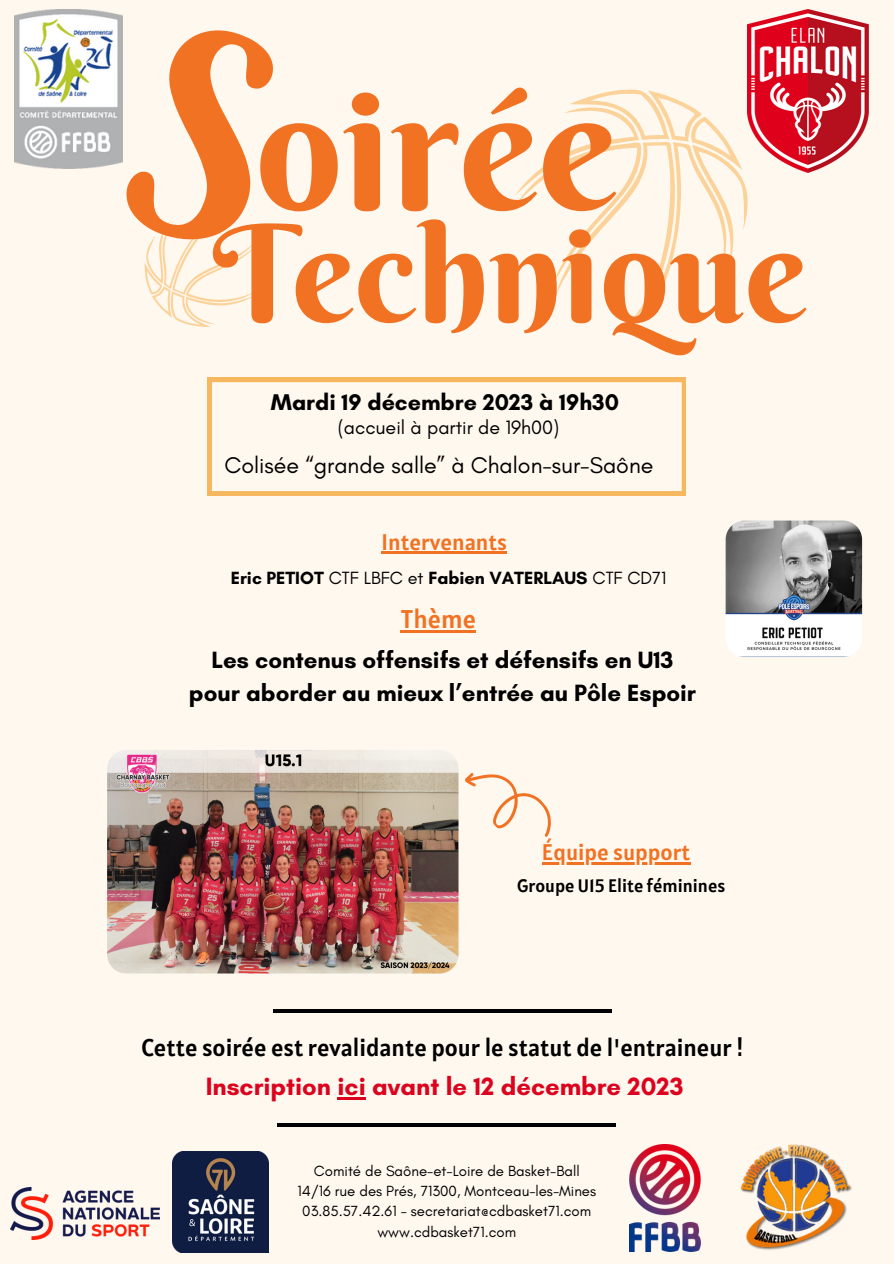
<style>
.page{position:relative;width:894px;height:1264px;background:#fff}
.page>*{position:absolute;margin:0;border:0;box-sizing:border-box;transform-origin:0 0}
.t1{font:171.15px "Berkshire Swash";color:#f17223}
.t2{font:135.3px "Berkshire Swash";color:#f17223}
.t3{font:700 25.5px "Glacial Indifference";color:#dc031e}
.t4{font:25.5px "Alatsi";color:#f17223}
.t5{font:700 24px/32.7px "Glacial Indifference";color:#000;text-align:center}
.t6{font:24px "Alatsi";color:#000}
.t7{font:23.1px "Glacial Indifference";color:#000}
.t8{font:700 23.1px "Glacial Indifference";color:#000}
.t9{font:22.5px "Alatsi";color:#f17223}
.t10{font:19.65px "Glacial Indifference";color:#000}
.t11{font:700 18px "Glacial Indifference";color:#000}
.t12{font:18px "Alatsi";color:#000}
.t13{font:15px "Glacial Indifference";color:#000}
.s1{font-weight:400}
</style>
<div class="page">
<div style="left:0;top:0;width:893px;height:1263px;background:#fff8ef"></div>
<img style="left:15px;top:10px;width:103px;height:158px">
<img style="left:740px;top:1144px;width:112px;height:106px">
<img style="left:629px;top:1144px;width:71px;height:107px">
<img style="left:747px;top:10px;width:121px;height:163px">
<img style="left:172px;top:1151px;width:96px;height:101px">
<img style="left:11px;top:1187px;width:148px;height:51px">
<svg style="left:207px;top:378px;width:478px;height:117px"></svg>
<hr style="left:277px;top:1123px;width:338px;height:3px;background:#000">
<svg style="left:515px;top:60px;width:264px;height:263px"></svg>
<hr style="left:273px;top:1009px;width:338px;height:3px;background:#000">
<img style="left:107px;top:750px;width:351px;height:223px;border-radius:19px">
<img style="left:725px;top:520px;width:136px;height:137px;border-radius:19px">
<svg style="left:458px;top:770px;width:93px;height:87px"></svg>
<hr style="left:337px;top:1097px;width:29px;height:2px;background:#dc031e">
<hr style="left:401px;top:630px;width:75px;height:2px;background:#f17223">
<hr style="left:541px;top:862px;width:149px;height:2px;background:#f17223">
<hr style="left:381px;top:552px;width:126px;height:2px;background:#f17223">
<svg style="left:118px;top:14px;width:138px;height:314px"></svg>
<p class="t1" style="left:255px;top:42px;width:363px">oirée</p>
<p class="t2" style="left:213px;top:190px;width:595px">Technique</p>
<p class="t8" style="left:271px;top:388px;width:349px">Mardi 19 décembre 2023 à 19h30</p>
<p class="t10" style="left:338px;top:415px;width:223px">(accueil à partir de 19h00)</p>
<p class="t7" style="left:224px;top:451px;width:430px">Colisée “grande salle” à Chalon-sur-Saône</p>
<p class="t9" style="left:381px;top:527px;width:127px">Intervenants</p>
<p class="t11" style="left:231px;top:566px;width:437px">Eric PETIOT <span class="s1">CTF LBFC et</span> Fabien VATERLAUS <span class="s1">CTF CD71</span></p>
<p class="t4" style="left:401px;top:602px;width:77px">Thème</p>
<p class="t5" style="left:189px;top:643px;width:508px">Les contenus offensifs et défensifs en U13 pour aborder au mieux l’entrée au Pôle Espoir</p>
<p class="t9" style="left:541px;top:837px;width:150px">Équipe support</p>
<p class="t12" style="left:517px;top:874px;width:209px">Groupe U15 Elite féminines</p>
<p class="t6" style="left:141px;top:1031px;width:603px">Cette soirée est revalidante pour le statut de l'entraineur !</p>
<p class="t3" style="left:206px;top:1070px;width:479px">Inscription ici avant le 12 décembre 2023</p>
<p class="t13" style="left:314px;top:1161px;width:267px">Comité de Saône-et-Loire de Basket-Ball</p>
<p class="t13" style="left:297px;top:1181px;width:300px">14/16 rue des Prés, 71300, Montceau-les-Mines</p>
<p class="t13" style="left:302px;top:1202px;width:290px">03.85.57.42.61 - secretariat@cdbasket71.com</p>
<p class="t13" style="left:377px;top:1222px;width:140px">www.cdbasket71.com</p>
</div>
